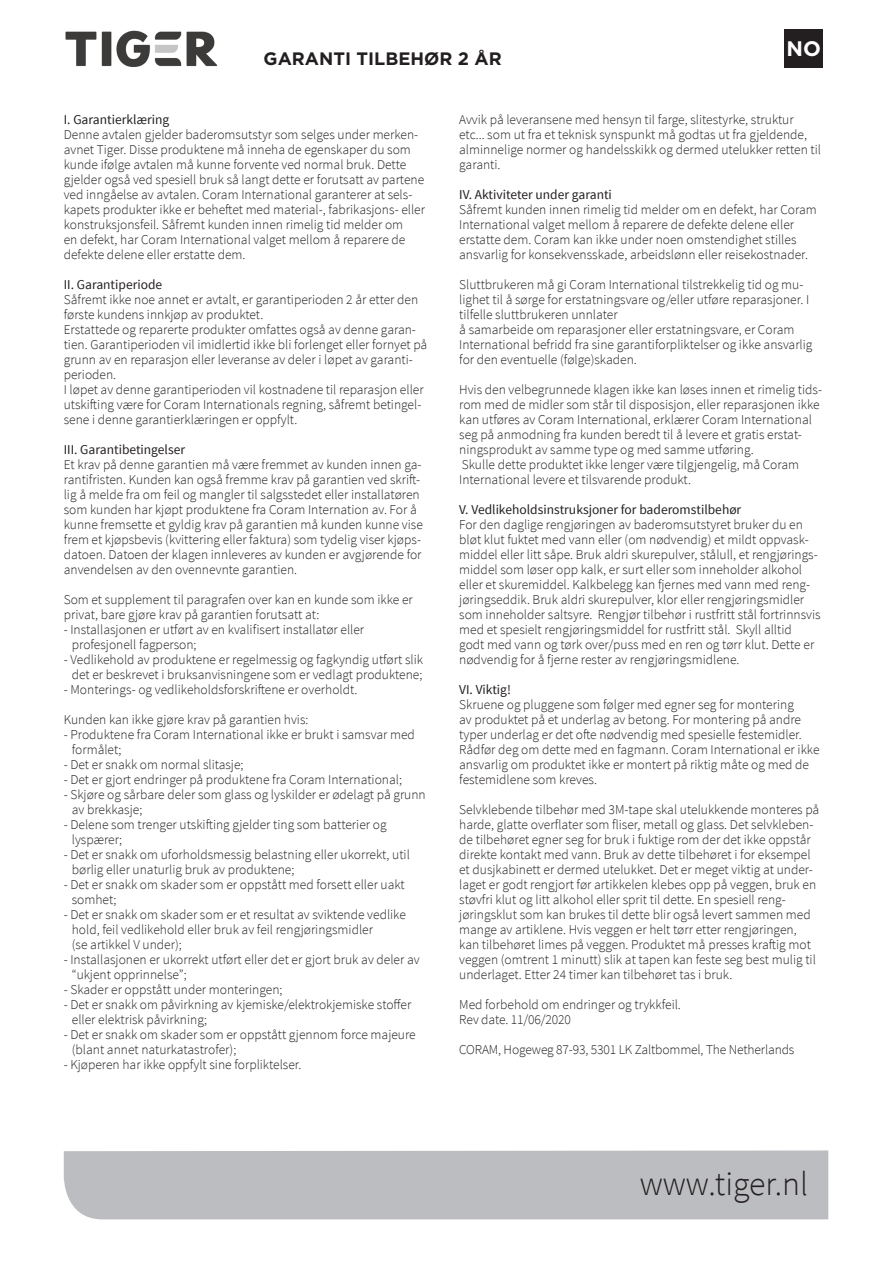
<style>
.page{position:relative;width:893px;height:1263px;background:#fff}
.page>*{position:absolute;margin:0;border:0;box-sizing:border-box;transform-origin:0 0}
.t1{font:300 33.75px "Source Sans Pro";color:#231f20}
.t2{font:700 21px "Gotham";color:#fff}
.t3{font:700 18px "Gotham";color:#231f20}
.t4{font:300 13.5px/15px "Source Sans Pro";color:#231f20}
.t5{font:13.5px "Source Sans Pro";color:#231f20}
</style>
<div class="page">
<div style="left:784px;top:29px;width:39px;height:39px;background:#231f20"></div>
<img style="left:65px;top:30px;width:153px;height:37px">
<div style="left:64px;top:1150px;width:764px;height:69px;background:#bcbdc0"></div>
<p class="t3" style="left:264px;top:47px;width:240px">GARANTI TILBEHØR 2 ÅR</p>
<p class="t2" style="left:786px;top:34px;width:36px">NO</p>
<p class="t5" style="left:64px;top:111px;width:107px">I. Garantierklæring</p>
<p class="t4" style="left:64px;top:127px;width:363px">Denne avtalen gjelder baderomsutstyr som selges under merken&shy;avnet Tiger. Disse produktene må inneha de egenskaper du som kunde ifølge avtalen må kunne forvente ved normal bruk. Dette gjelder også ved spesiell bruk så langt dette er forutsatt av partene ved inngåelse av avtalen. Coram International garanterer at sels&shy;kapets produkter ikke er beheftet med material-, fabrikasjons- eller konstruksjonsfeil. Såfremt kunden innen rimelig tid melder om<br>en defekt, har Coram International valget mellom å reparere de defekte delene eller erstatte dem.</p>
<p class="t5" style="left:64px;top:276px;width:100px">II. Garantiperiode</p>
<p class="t4" style="left:64px;top:292px;width:356px">Såfremt ikke noe annet er avtalt, er garantiperioden 2 år etter den første kundens innkjøp av produktet.</p>
<p class="t4" style="left:64px;top:322px;width:365px">Erstattede og reparerte produkter omfattes også av denne garan&shy;tien. Garantiperioden vil imidlertid ikke bli forlenget eller fornyet på grunn av en reparasjon eller leveranse av deler i løpet av garanti&shy;perioden.</p>
<p class="t4" style="left:64px;top:382px;width:361px">I løpet av denne garantiperioden vil kostnadene til reparasjon eller utskifting være for Coram Internationals regning, såfremt betingel&shy;sene i denne garantierklæringen er oppfylt.</p>
<p class="t5" style="left:64px;top:441px;width:123px">III. Garantibetingelser</p>
<p class="t4" style="left:64px;top:457px;width:361px">Et krav på denne garantien må være fremmet av kunden innen ga&shy;rantifristen. Kunden kan også fremme krav på garantien ved skrift&shy;lig å melde fra om feil og mangler til salgsstedet eller installatøren som kunden har kjøpt produktene fra Coram Internation av. For å kunne fremsette et gyldig krav på garantien må kunden kunne vise frem et kjøpsbevis (kvittering eller faktura) som tydelig viser kjøps&shy;datoen. Datoen der klagen innleveres av kunden er avgjørende for anvendelsen av den ovennevnte garantien.</p>
<p class="t4" style="left:64px;top:592px;width:350px">Som et supplement til paragrafen over kan en kunde som ikke er privat, bare gjøre krav på garantien forutsatt at:</p>
<p class="t4" style="left:64px;top:622px;width:302px">- Installasjonen er utført av en kvalifisert installatør eller</p>
<p class="t4" style="left:72px;top:637px;width:126px">profesjonell fagperson;</p>
<p class="t4" style="left:64px;top:652px;width:361px;text-align:center">- Vedlikehold av produktene er regelmessig og fagkyndig utført slik det er beskrevet i bruksanvisningene som er vedlagt produktene;</p>
<p class="t4" style="left:64px;top:682px;width:295px">- Monterings- og vedlikeholdsforskriftene er overholdt.</p>
<p class="t4" style="left:64px;top:712px;width:246px">Kunden kan ikke gjøre krav på garantien hvis:</p>
<p class="t4" style="left:72px;top:727px;width:345px;text-indent:-8px">- Produktene fra Coram International ikke er brukt i samsvar med formålet;</p>
<p class="t4" style="left:64px;top:757px;width:181px">- Det er snakk om normal slitasje;</p>
<p class="t4" style="left:64px;top:772px;width:340px">- Det er gjort endringer på produktene fra Coram International;</p>
<p class="t4" style="left:72px;top:787px;width:355px;text-indent:-8px">- Skjøre og sårbare deler som glass og lyskilder er ødelagt på grunn av brekkasje;</p>
<p class="t4" style="left:72px;top:817px;width:316px;text-indent:-8px">- Delene som trenger utskifting gjelder ting som batterier og lyspærer;</p>
<p class="t4" style="left:72px;top:847px;width:340px;text-indent:-8px">- Det er snakk om uforholdsmessig belastning eller ukorrekt, util børlig eller unaturlig bruk av produktene;</p>
<p class="t4" style="left:72px;top:877px;width:334px;text-indent:-8px">- Det er snakk om skader som er oppstått med forsett eller uakt somhet;</p>
<p class="t4" style="left:72px;top:907px;width:336px;text-indent:-8px">- Det er snakk om skader som er et resultat av sviktende vedlike hold, feil vedlikehold eller bruk av feil rengjøringsmidler</p>
<p class="t4" style="left:72px;top:937px;width:111px">(se artikkel V under);</p>
<p class="t4" style="left:72px;top:952px;width:349px;text-indent:-8px">- Installasjonen er ukorrekt utført eller det er gjort bruk av deler av “ukjent opprinnelse”;</p>
<p class="t4" style="left:64px;top:982px;width:220px">- Skader er oppstått under monteringen;</p>
<p class="t4" style="left:72px;top:997px;width:341px;text-indent:-8px">- Det er snakk om påvirkning av kjemiske/elektrokjemiske stoffer eller elektrisk påvirkning;</p>
<p class="t4" style="left:72px;top:1027px;width:345px;text-indent:-8px">- Det er snakk om skader som er oppstått gjennom force majeure (blant annet naturkatastrofer);</p>
<p class="t4" style="left:64px;top:1057px;width:239px">- Kjøperen har ikke oppfylt sine forpliktelser.</p>
<p class="t4" style="left:459px;top:112px;width:363px">Avvik på leveransene med hensyn til farge, slitestyrke, struktur etc... som ut fra et teknisk synspunkt må godtas ut fra gjeldende, alminnelige normer og handelsskikk og dermed utelukker retten til garanti.</p>
<p class="t5" style="left:459px;top:186px;width:154px">IV. Aktiviteter under garanti</p>
<p class="t4" style="left:459px;top:202px;width:359px">Såfremt kunden innen rimelig tid melder om en defekt, har Coram International valget mellom å reparere de defekte delene eller erstatte dem. Coram kan ikke under noen omstendighet stilles ansvarlig for konsekvensskade, arbeidslønn eller reisekostnader.</p>
<p class="t4" style="left:459px;top:277px;width:352px">Sluttbrukeren må gi Coram International tilstrekkelig tid og mu&shy;lighet til å sørge for erstatningsvare og/eller utføre reparasjoner. I tilfelle sluttbrukeren unnlater</p>
<p class="t4" style="left:459px;top:322px;width:355px">å samarbeide om reparasjoner eller erstatningsvare, er Coram<br>International befridd fra sine garantiforpliktelser og ikke ansvarlig for den eventuelle (følge)skaden.</p>
<p class="t4" style="left:459px;top:382px;width:364px">Hvis den velbegrunnede klagen ikke kan løses innen et rimelig tids&shy;rom med de midler som står til disposisjon, eller reparasjonen ikke kan utføres av Coram International, erklærer Coram International seg på anmodning fra kunden beredt til å levere et gratis erstat&shy;ningsprodukt av samme type og med samme utføring.</p>
<p class="t4" style="left:459px;top:457px;width:341px">Skulle dette produktet ikke lenger være tilgjengelig, må Coram<br>International levere et tilsvarende produkt.</p>
<p class="t5" style="left:459px;top:501px;width:284px">V. Vedlikeholdsinstruksjoner for baderomstilbehør</p>
<p class="t4" style="left:459px;top:517px;width:363px">For den daglige rengjøringen av baderomsutstyret bruker du en bløt klut fuktet med vann eller (om nødvendig) et mildt oppvask&shy;middel eller litt såpe. Bruk aldri skurepulver, stålull, et rengjørings&shy;middel som løser opp kalk, er surt eller som inneholder alkohol eller et skuremiddel. Kalkbelegg kan fjernes med vann med reng&shy;jøringseddik. Bruk aldri skurepulver, klor eller rengjøringsmidler som inneholder saltsyre. Rengjør tilbehør i rustfritt stål fortrinnsvis med et spesielt rengjøringsmiddel for rustfritt stål. Skyll alltid<br>godt med vann og tørk over/puss med en ren og tørr klut. Dette er nødvendig for å fjerne rester av rengjøringsmidlene.</p>
<p class="t5" style="left:459px;top:681px;width:53px">VI. Viktig!</p>
<p class="t4" style="left:459px;top:697px;width:362px">Skruene og pluggene som følger med egner seg for montering<br>av produktet på et underlag av betong. For montering på andre typer underlag er det ofte nødvendig med spesielle festemidler.<br>Rådfør deg om dette med en fagmann. Coram International er ikke ansvarlig om produktet ikke er montert på riktig måte og med de festemidlene som kreves.</p>
<p class="t4" style="left:459px;top:802px;width:362px">Selvklebende tilbehør med 3M-tape skal utelukkende monteres på harde, glatte overflater som fliser, metall og glass. Det selvkleben&shy;de tilbehøret egner seg for bruk i fuktige rom der det ikke oppstår direkte kontakt med vann. Bruk av dette tilbehøret i for eksempel et dusjkabinett er dermed utelukket. Det er meget viktig at under&shy;laget er godt rengjort før artikkelen klebes opp på veggen, bruk en støvfri klut og litt alkohol eller sprit til dette. En spesiell reng&shy;jøringsklut som kan brukes til dette blir også levert sammen med mange av artiklene. Hvis veggen er helt tørr etter rengjøringen, kan tilbehøret limes på veggen. Produktet må presses kraftig mot veggen (omtrent 1 minutt) slik at tapen kan feste seg best mulig til underlaget. Etter 24 timer kan tilbehøret tas i bruk.</p>
<p class="t4" style="left:459px;top:997px;width:223px">Med forbehold om endringer og trykkfeil.</p>
<p class="t4" style="left:459px;top:1012px;width:113px">Rev date. 11/06/2020</p>
<p class="t4" style="left:459px;top:1042px;width:337px">CORAM, Hogeweg 87-93, 5301 LK Zaltbommel, The Netherlands</p>
<p class="t1" style="left:640px;top:1163px;width:170px">www.tiger.nl</p>
</div>
